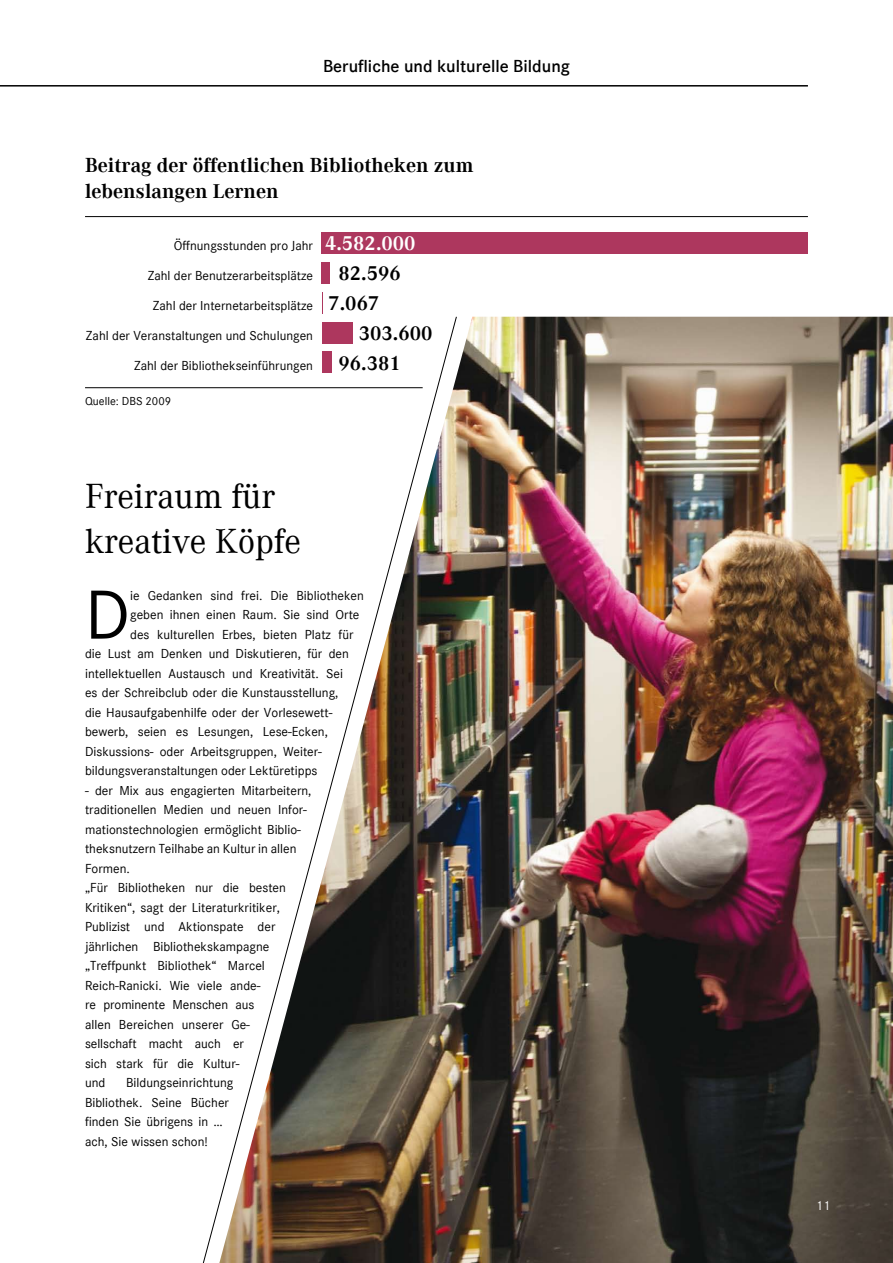
<style>
.page{position:relative;width:893px;height:1263px;background:#fff}
.page>*{position:absolute;margin:0;border:0;box-sizing:border-box;transform-origin:0 0}
.t1{font:72px "Corporate S";color:#000}
.t2{font:36px/45px "Corporate A";color:#000}
.t3{font:700 21px/25.2px "Corporate A";color:#000}
.t4{font:600 18px "Corporate S";color:#000}
.t5{font:13.5px/19.5px "Corporate S";color:#000}
.t6{font:13.5px "Corporate S";color:#fff}
.t7{font:12px "Corporate S";color:#000}
.s1{font-family:"Corporate A";font-weight:700;font-size:21px;color:#fff}
.s2{font-family:"Corporate A";font-weight:700;font-size:21px}
</style>
<div class="page">
<div style="left:322px;top:233px;width:486px;height:21px;background:#ad375e"></div>
<svg style="left:322px;top:292px;width:1px;height:21px"></svg>
<div style="left:322px;top:262px;width:8px;height:22px;background:#ad375e"></div>
<hr style="left:85px;top:216px;width:723px;height:1px;background:#000">
<hr style="left:0;top:85px;width:808px;height:2px;background:#000">
<img style="left:219px;top:317px;width:674px;height:946px">
<hr style="left:85px;top:387px;width:338px;height:1px;background:#000">
<h3 class="t4" style="left:323px;top:55px;width:248px">Berufliche und kulturelle Bildung</h3>
<h3 class="t3" style="left:85px;top:153px;width:390px">Beitrag der öffentlichen Bibliotheken zum lebenslangen Lernen</h3>
<p class="t5" style="left:174px;top:236px;width:243px">Öffnungsstunden pro Jahr <span class="s1">4.582.000</span></p>
<p class="t5" style="left:148px;top:266px;width:255px">Zahl der Benutzerarbeitsplätze <span class="s2">82.596</span></p>
<p class="t5" style="left:153px;top:296px;width:228px">Zahl der Internetarbeitsplätze <span class="s2">7.067</span></p>
<p class="t5" style="left:86px;top:326px;width:229px">Zahl der Veranstaltungen und Schulungen</p>
<h3 class="t3" style="left:359px;top:321px;width:75px">303.600</h3>
<p class="t5" style="left:134px;top:356px;width:268px">Zahl der Bibliothekseinführungen <span class="s2">96.381</span></p>
<p class="t7" style="left:85px;top:394px;width:88px">Quelle: DBS 2009</p>
<h2 class="t2" style="left:85px;top:474px;width:217px">Freiraum für kreative Köpfe</h2>
<h1 class="t1" style="left:85px;top:574px;width:47px">D</h1>
<p class="t5" style="left:130px;top:585px;width:235px">ie Gedanken sind frei. Die Bibliotheken</p>
<p class="t5" style="left:130px;top:605px;width:231px">geben ihnen einen Raum. Sie sind Orte</p>
<p class="t5" style="left:130px;top:624px;width:225px">des kulturellen Erbes, bieten Platz für</p>
<p class="t5" style="left:85px;top:644px;width:265px">die Lust am Denken und Diskutieren, für den</p>
<p class="t5" style="left:85px;top:663px;width:259px">intellektuellen Austausch und Kreativität. Sei</p>
<p class="t5" style="left:85px;top:683px;width:255px">es der Schreibclub oder die Kunstausstellung,</p>
<p class="t5" style="left:85px;top:702px;width:249px">die Hausaufgabenhilfe oder der Vorlesewett-</p>
<p class="t5" style="left:85px;top:722px;width:244px">bewerb, seien es Lesungen, Lese-Ecken,</p>
<p class="t5" style="left:85px;top:741px;width:238px">Diskussions- oder Arbeitsgruppen, Weiter-</p>
<p class="t5" style="left:85px;top:761px;width:234px">bildungsveranstaltungen oder Lektüretipps</p>
<p class="t5" style="left:85px;top:780px;width:228px">- der Mix aus engagierten Mitarbeitern, traditionellen Medien und neuen Infor&shy;mationstechnologien ermöglicht Biblio&shy;theksnutzern Teilhabe an Kultur in allen<br>Formen.<br>„Für Bibliotheken nur die besten<br>Kritiken“, sagt der Literaturkritiker,<br>Publizist und Aktionspate der jährlichen Bibliothekskampagne „Treffpunkt Bibliothek“ Marcel<br>Reich-Ranicki. Wie viele ande-<br>re prominente Menschen aus<br>allen Bereichen unserer Ge-<br>sellschaft macht auch er<br>sich stark für die Kultur-<br>und</p>
<p class="t5" style="left:85px;top:1073px;width:150px;text-indent:41px">Bildungseinrichtung<br>Bibliothek. Seine Bücher finden Sie übrigens in … ach, Sie wissen schon!</p>
<p class="t6" style="left:816px;top:1198px;width:16px">11</p>
</div>
